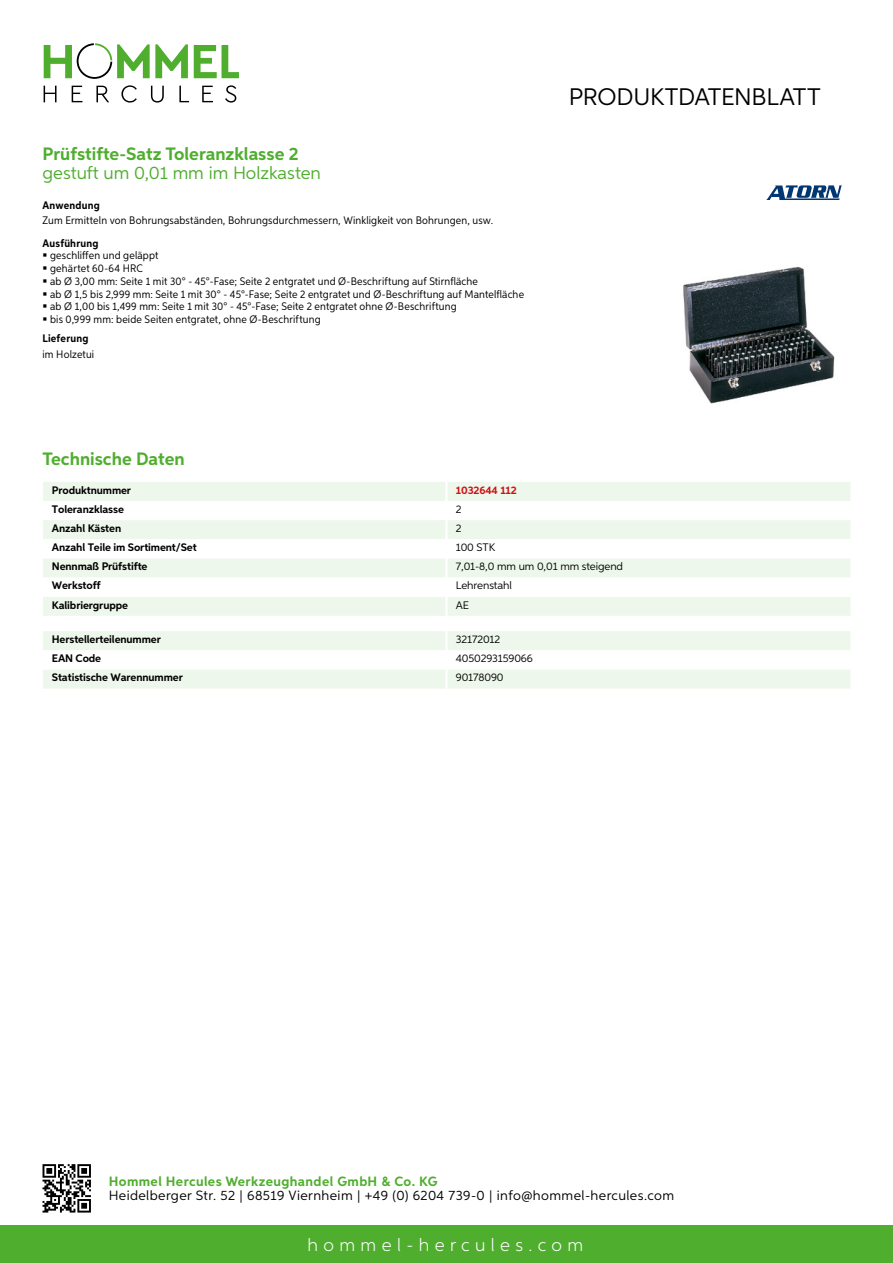
<style>
.page{position:relative;width:893px;height:1263px;background:#fff}
.page>*{position:absolute;margin:0;border:0;box-sizing:border-box;transform-origin:0 0}
.t1{font:24px "Aspira";letter-spacing:-.01em;color:#000}
.t2{font:700 18px "Aspira";color:#50ae2f}
.t3{font:18px "Aspira";color:#50ae2f}
.t4{font:300 18px "Aspira";letter-spacing:.3em;color:#fff}
.t5{font:13.5px "Aspira";letter-spacing:.03em;color:#000}
.t6{font:700 13.5px "Aspira";letter-spacing:.03em;color:#50ae2f}
.t7{font:10.95px/12.8px "Aspira Nar";letter-spacing:.015em;color:#000}
.t8{font:700 10.95px "Aspira";letter-spacing:-.01em;color:#000}
.t9{font:10.95px "Aspira";letter-spacing:-.01em;color:#000}
.t10{font:700 10.95px "Aspira Nar";letter-spacing:.02em;color:#000}
.t11{font:700 10.95px "Aspira";letter-spacing:-.01em;color:#cd1013}
</style>
<div class="page">
<div style="left:0;top:1226px;width:893px;height:37px;background:#50ae2f"></div>
<svg style="left:43px;top:1164px;width:48px;height:48px"></svg>
<svg style="left:194px;top:45px;width:45px;height:33px"></svg>
<svg style="left:44px;top:43px;width:144px;height:36px"></svg>
<svg style="left:44px;top:86px;width:13px;height:16px"></svg>
<svg style="left:72px;top:86px;width:10px;height:16px"></svg>
<svg style="left:96px;top:86px;width:13px;height:16px"></svg>
<svg style="left:121px;top:85px;width:16px;height:18px"></svg>
<svg style="left:151px;top:86px;width:13px;height:17px"></svg>
<svg style="left:179px;top:86px;width:10px;height:16px"></svg>
<svg style="left:202px;top:86px;width:11px;height:16px"></svg>
<svg style="left:225px;top:85px;width:11px;height:18px"></svg>
<div style="left:43px;top:482px;width:807px;height:134px;background:#eef7eb"></div>
<svg style="left:43px;top:501px;width:807px;height:96px"></svg>
<hr style="left:445px;top:482px;width:3px;height:19px;background:#fff">
<hr style="left:445px;top:501px;width:3px;height:19px;background:#fff">
<hr style="left:445px;top:520px;width:3px;height:19px;background:#fff">
<hr style="left:445px;top:539px;width:3px;height:19px;background:#fff">
<hr style="left:445px;top:558px;width:3px;height:19px;background:#fff">
<hr style="left:445px;top:577px;width:3px;height:20px;background:#fff">
<hr style="left:445px;top:597px;width:3px;height:19px;background:#fff">
<svg style="left:43px;top:631px;width:807px;height:58px"></svg>
<hr style="left:445px;top:669px;width:3px;height:20px;background:#fff">
<img style="left:683px;top:267px;width:152px;height:137px">
<svg style="left:766px;top:185px;width:76px;height:15px"></svg>
<h2 class="t2" style="left:43px;top:142px;width:258px">Prüfstifte-Satz Toleranzklasse 2</h2>
<h2 class="t3" style="left:43px;top:162px;width:280px">gestuft um 0,01 mm im Holzkasten</h2>
<p class="t10" style="left:43px;top:199px;width:59px">Anwendung</p>
<p class="t7" style="left:43px;top:214px;width:452px">Zum Ermitteln von Bohrungsabständen, Bohrungsdurchmessern, Winkligkeit von Bohrungen, usw.</p>
<p class="t10" style="left:43px;top:236px;width:58px">Ausführung</p>
<p class="t7" style="left:50px;top:249px;width:475px">geschliffen und geläppt<br>gehärtet 60-64 HRC<br>ab Ø 3,00 mm: Seite 1 mit 30° - 45°-Fase; Seite 2 entgratet und Ø-Beschriftung auf Stirnfläche<br>ab Ø 1,5 bis 2,999 mm: Seite 1 mit 30° - 45°-Fase; Seite 2 entgratet und Ø-Beschriftung auf Mantelfläche ab Ø 1,00 bis 1,499 mm: Seite 1 mit 30° - 45°-Fase; Seite 2 entgratet ohne Ø-Beschriftung<br>bis 0,999 mm: beide Seiten entgratet, ohne Ø-Beschriftung</p>
<p class="t10" style="left:43px;top:332px;width:47px">Lieferung</p>
<p class="t7" style="left:43px;top:347px;width:53px">im Holzetui</p>
<h1 class="t1" style="left:569px;top:82px;width:253px">Produktdatenblatt</h1>
<h2 class="t2" style="left:43px;top:448px;width:144px">Technische Daten</h2>
<p class="t8" style="left:52px;top:483px;width:81px">Produktnummer</p>
<p class="t11" style="left:456px;top:483px;width:62px">1032644 112</p>
<p class="t8" style="left:52px;top:502px;width:74px">Toleranzklasse</p>
<p class="t9" style="left:456px;top:502px;width:7px">2</p>
<p class="t8" style="left:52px;top:521px;width:71px">Anzahl Kästen</p>
<p class="t9" style="left:456px;top:522px;width:7px">2</p>
<p class="t8" style="left:52px;top:541px;width:146px">Anzahl Teile im Sortiment/Set</p>
<p class="t9" style="left:456px;top:541px;width:34px">100 STK</p>
<p class="t8" style="left:52px;top:560px;width:97px">Nennmaß Prüfstifte</p>
<p class="t9" style="left:456px;top:560px;width:169px">7,01-8,0 mm um 0,01 mm steigend</p>
<p class="t8" style="left:52px;top:579px;width:50px">Werkstoff</p>
<p class="t9" style="left:456px;top:579px;width:58px">Lehrenstahl</p>
<p class="t8" style="left:52px;top:598px;width:78px">Kalibriergruppe</p>
<p class="t9" style="left:456px;top:598px;width:8px">AE</p>
<p class="t8" style="left:52px;top:633px;width:111px">Herstellerteilenummer</p>
<p class="t9" style="left:456px;top:633px;width:46px">32172012</p>
<p class="t8" style="left:52px;top:652px;width:51px">EAN Code</p>
<p class="t9" style="left:456px;top:652px;width:78px">4050293159066</p>
<p class="t8" style="left:52px;top:671px;width:132px">Statistische Warennummer</p>
<p class="t9" style="left:456px;top:671px;width:49px">90178090</p>
<p class="t6" style="left:109px;top:1172px;width:330px">Hommel Hercules Werkzeughandel GmbH &amp; Co. KG</p>
<p class="t5" style="left:109px;top:1187px;width:567px">Heidelberger Str. 52 | 68519 Viernheim | +49 (0) 6204 739-0 | info@hommel-hercules.com</p>
<h2 class="t4" style="left:307px;top:1234px;width:277px">hommel-hercules.com</h2>
</div>
